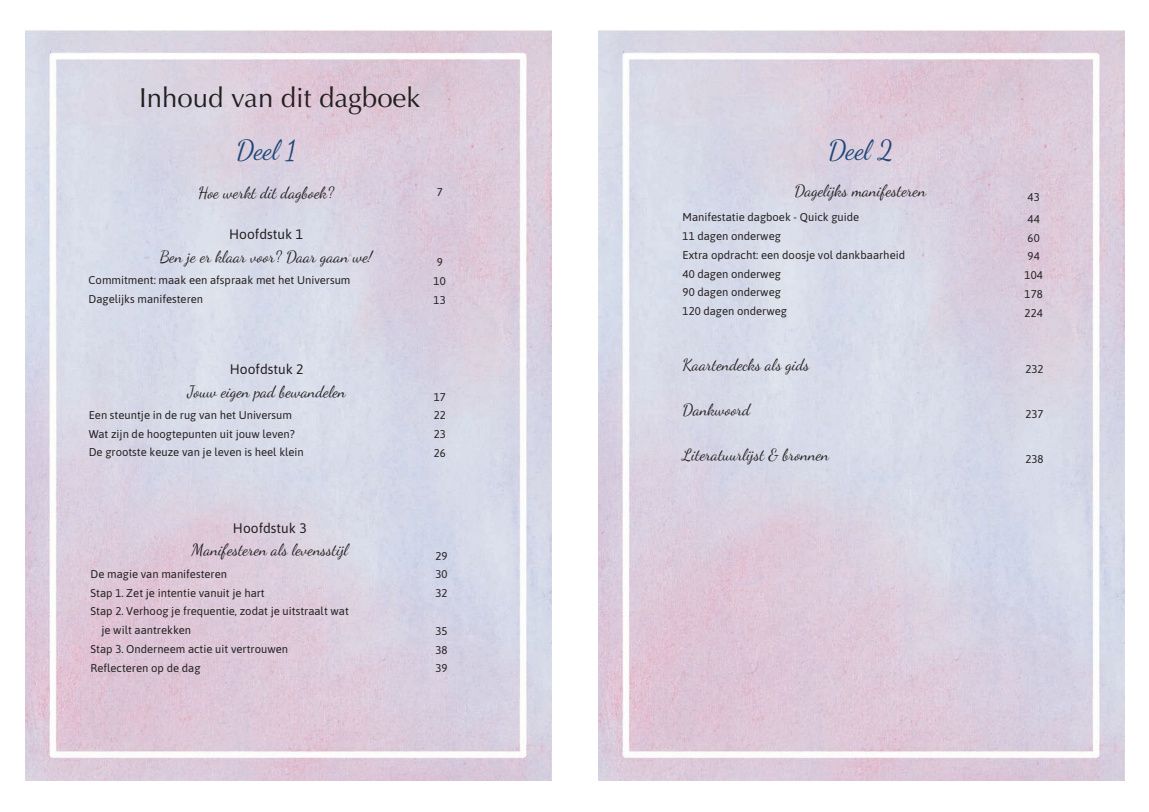
<style>
.page{position:relative;width:1149px;height:812px;background:#fff}
.page>*{position:absolute;margin:0;border:0;box-sizing:border-box;transform-origin:0 0}
.t1{font:27.5px "Optima";color:#231f20}
.t2{font:27.5px "Dancing Script";color:#1f4677}
.t3{font:16.25px "Dancing Script";color:#231f20}
.t4{font:13.75px "Asap";color:#231f20}
.t5{font:11.25px/18.8px "Asap";color:#231f20}
</style>
<div class="page">
<img style="left:25px;top:30px;width:526px;height:750px">
<img style="left:598px;top:30px;width:526px;height:750px">
<h1 class="t1" style="left:139px;top:82px;width:282px">Inhoud van dit dagboek</h1>
<h1 class="t2" style="left:236px;top:129px;width:61px">Deel 1</h1>
<h2 class="t3" style="left:198px;top:180px;width:138px">Hoe werkt dit dagboek?</h2>
<p class="t4" style="left:229px;top:225px;width:75px">Hoofdstuk 1</p>
<h2 class="t3" style="left:160px;top:244px;width:214px">Ben je er klaar voor? Daar gaan we!</h2>
<p class="t5" style="left:436px;top:182px;width:8px">7</p>
<p class="t5" style="left:436px;top:251px;width:8px">9</p>
<p class="t5" style="left:89px;top:270px;width:263px">Commitment: maak een afspraak met het Universum<br>Dagelijks manifesteren</p>
<p class="t5" style="left:433px;top:271px;width:14px">10<br>13</p>
<p class="t4" style="left:230px;top:359px;width:75px">Hoofdstuk 2</p>
<h2 class="t3" style="left:187px;top:379px;width:160px">Jouw eigen pad bewandelen</h2>
<p class="t5" style="left:89px;top:405px;width:216px">Een steuntje in de rug van het Universum<br>Wat zijn de hoogtepunten uit jouw leven?<br>De grootste keuze van je leven is heel klein</p>
<p class="t5" style="left:433px;top:405px;width:14px;text-align:justify">22<br>23<br>26</p>
<p class="t5" style="left:433px;top:386px;width:14px">17</p>
<p class="t4" style="left:233px;top:518px;width:75px">Hoofdstuk 3</p>
<h2 class="t3" style="left:191px;top:537px;width:158px">Manifesteren als levensstijl</h2>
<p class="t5" style="left:91px;top:564px;width:138px">De magie van manifesteren</p>
<p class="t5" style="left:91px;top:582px;width:176px">Stap 1. Zet je intentie vanuit je hart</p>
<p class="t5" style="left:91px;top:601px;width:260px">Stap 2. Verhoog je frequentie, zodat je uitstraalt wat</p>
<p class="t5" style="left:101px;top:620px;width:91px">je wilt aantrekken</p>
<p class="t5" style="left:91px;top:639px;width:199px">Stap 3. Onderneem actie uit vertrouwen</p>
<p class="t5" style="left:91px;top:657px;width:111px">Reflecteren op de dag</p>
<p class="t5" style="left:435px;top:545px;width:14px">29</p>
<p class="t5" style="left:435px;top:564px;width:14px">30<br>32</p>
<p class="t5" style="left:435px;top:620px;width:14px;text-align:justify">35<br>38<br>39</p>
<h1 class="t2" style="left:827px;top:129px;width:67px">Deel 2</h1>
<h2 class="t3" style="left:794px;top:178px;width:133px">Dagelijks manifesteren</h2>
<p class="t5" style="left:682px;top:207px;width:224px">Manifestatie dagboek - Quick guide<br>11 dagen onderweg<br>Extra opdracht: een doosje vol dankbaarheid<br>40 dagen onderweg<br>90 dagen onderweg<br>120 dagen onderweg</p>
<h2 class="t3" style="left:682px;top:352px;width:128px">Kaartendecks als gids</h2>
<h2 class="t3" style="left:682px;top:397px;width:69px">Dankwoord</h2>
<h2 class="t3" style="left:682px;top:442px;width:148px">Literatuurlijst &amp; bronnen</h2>
<p class="t5" style="left:1027px;top:187px;width:14px">43</p>
<p class="t5" style="left:1024px;top:209px;width:20px">44<br>60<br>94<br>104<br>178<br>224</p>
<p class="t5" style="left:1025px;top:359px;width:20px">232</p>
<p class="t5" style="left:1025px;top:404px;width:20px">237</p>
<p class="t5" style="left:1025px;top:449px;width:20px">238</p>
</div>
